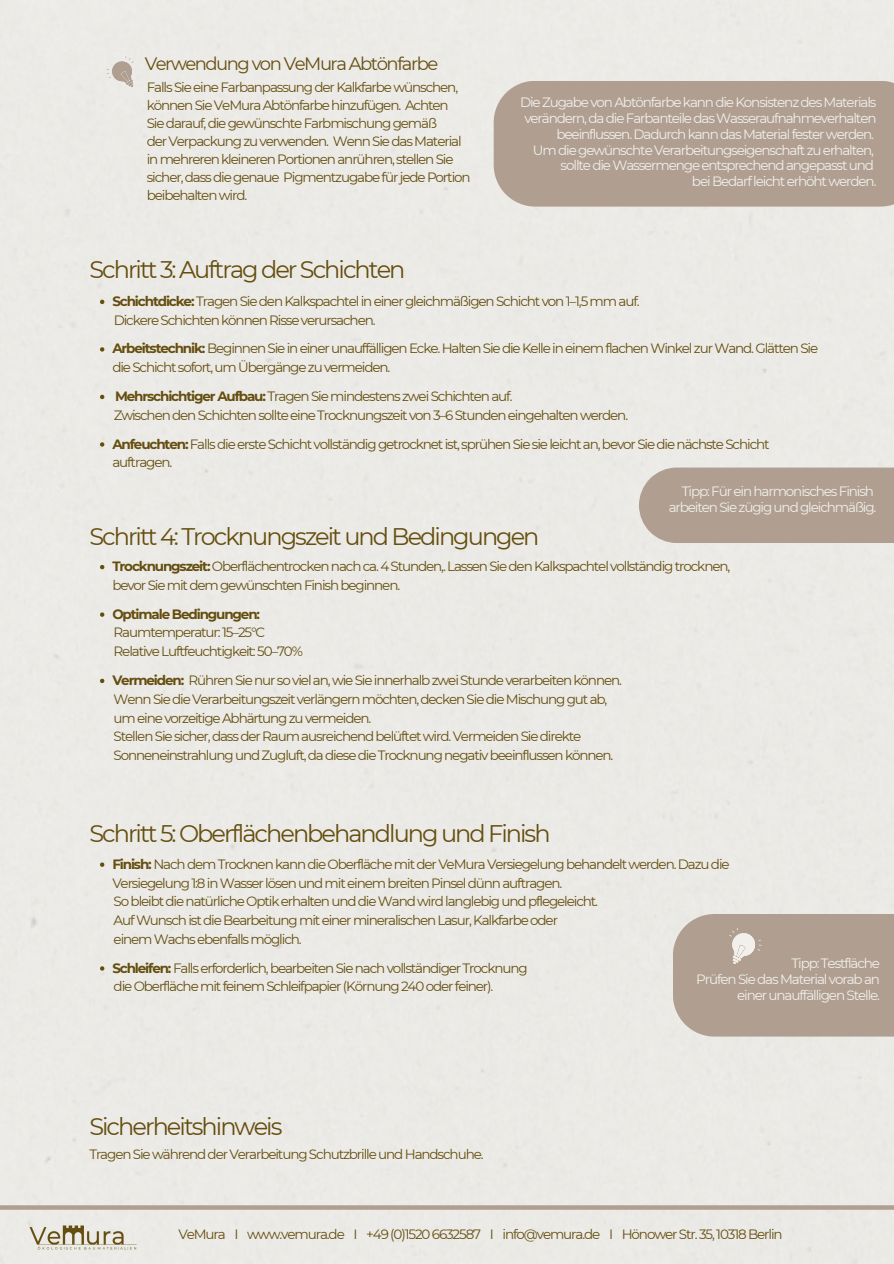
<style>
.page{position:relative;width:894px;height:1264px;background:#fff}
.page>*{position:absolute;margin:0;border:0;box-sizing:border-box;transform-origin:0 0}
.t1{font:24px "Montserrat";letter-spacing:-.08em;color:#654e0f}
.t2{font:18px "Montserrat";letter-spacing:-.08em;color:#654e0f}
.t3{font:13.5px/18.8px "Montserrat";letter-spacing:-.08em;color:#654e0f}
.t4{font:13.5px/15.8px "Montserrat";letter-spacing:-.08em;color:#f1f0ec;text-align:right}
.t5{font:700 13.5px "Montserrat";letter-spacing:-.08em;color:#654e0f}
.s1{font-weight:700}
</style>
<div class="page">
<div style="left:0;top:0;width:893px;height:1263px;background:#ebeae6"></div>
<svg style="left:100px;top:300px;width:4px;height:4px"></svg>
<svg style="left:100px;top:347px;width:4px;height:4px"></svg>
<svg style="left:100px;top:395px;width:4px;height:4px"></svg>
<svg style="left:100px;top:442px;width:4px;height:4px"></svg>
<div style="left:638px;top:467px;width:255px;height:76px;background:#b09f91"></div>
<svg style="left:0;top:1205px;width:893px;height:4px;background:#b3a396"></svg>
<img style="left:24px;top:1212px;width:118px;height:47px">
<svg style="left:100px;top:565px;width:4px;height:4px"></svg>
<svg style="left:100px;top:612px;width:4px;height:5px"></svg>
<svg style="left:100px;top:678px;width:4px;height:5px"></svg>
<div style="left:672px;top:914px;width:221px;height:122px;background:#b09f91"></div>
<svg style="left:729px;top:928px;width:32px;height:36px"></svg>
<div style="left:493px;top:81px;width:400px;height:126px;background:#b09f91"></div>
<svg style="left:106px;top:56px;width:35px;height:37px"></svg>
<svg style="left:100px;top:862px;width:4px;height:4px"></svg>
<svg style="left:100px;top:966px;width:4px;height:4px"></svg>
<p class="t2" style="left:145px;top:53px;width:295px">Verwendung von VeMura Abtönfarbe</p>
<p class="t3" style="left:147px;top:78px;width:313px;line-height:18px">Falls Sie eine Farbanpassung der Kalkfarbe wünschen, können Sie VeMura Abtönfarbe hinzufügen. Achten</p>
<p class="t3" style="left:147px;top:114px;width:292px">Sie darauf, die gewünschte Farbmischung gemäß</p>
<p class="t3" style="left:147px;top:132px;width:316px">der Verpackung zu verwenden. Wenn Sie das Material</p>
<p class="t3" style="left:147px;top:150px;width:325px;line-height:18px">in mehreren kleineren Portionen anrühren, stellen Sie sicher, dass die genaue Pigmentzugabe fürjede Portion beibehalten wird.</p>
<h1 class="t4" style="left:520px;top:95px;width:358px">Die Zugabe von Abtönfarbe kann die Konsistenz des Materials verändern, da die Farbanteile das Wasseraufnahmeverhalten beeinflussen. Dadurch kann das Material fester werden.</h1>
<p class="t4" style="left:533px;top:142px;width:342px">Um die gewünschte Verarbeitungseigenschaft zu erhalten,</p>
<p class="t4" style="left:560px;top:158px;width:315px">sollte die Wassermenge entsprechend angepasst und</p>
<p class="t4" style="left:691px;top:173px;width:186px">bei Bedarf leicht erhöht werden.</p>
<p class="t1" style="left:89px;top:255px;width:317px">Schritt 3: Auftrag der Schichten</p>
<h2 class="t3" style="left:112px;top:292px;width:528px"><span class="s1">Schichtdicke:</span> Tragen Sie den Kalkspachtel in einer gleichmäßigen Schicht von 1–1,5 mm auf.</h2>
<p class="t3" style="left:114px;top:310px;width:263px">Dickere Schichten können Risse verursachen.</p>
<p class="t3" style="left:112px;top:339px;width:707px"><span class="s1">Arbeitstechnik:</span> Beginnen Sie in einer unauffälligen Ecke. Halten Sie die Kelle in einem flachen Winkel zur Wand. Glätten Sie die Schicht sofort, um Übergänge zu vermeiden.</p>
<p class="t3" style="left:115px;top:387px;width:399px"><span class="s1">Mehrschichtiger Aufbau:</span> Tragen Sie mindestens zwei Schichten auf.</p>
<p class="t3" style="left:114px;top:405px;width:516px">Zwischen den Schichten sollte eine Trocknungszeit von 3–6 Stunden eingehalten werden.</p>
<p class="t3" style="left:112px;top:434px;width:658px"><span class="s1">Anfeuchten:</span> Falls die erste Schicht vollständig getrocknet ist, sprühen Sie sie leicht an, bevor Sie die nächste Schicht auftragen.</p>
<p class="t4" style="left:681px;top:483px;width:194px">Tipp: Für ein harmonisches Finish</p>
<p class="t4" style="left:668px;top:499px;width:209px">arbeiten Sie zügig und gleichmäßig.</p>
<h1 class="t1" style="left:89px;top:522px;width:451px">Schritt 4: Trocknungszeit und Bedingungen</h1>
<p class="t3" style="left:112px;top:557px;width:619px"><span class="s1">Trocknungszeit:</span> Oberflächentrocken nach ca. 4 Stunden,. Lassen Sie den Kalkspachtel vollständig trocknen, bevor Sie mit dem gewünschten Finish beginnen.</p>
<p class="t5" style="left:112px;top:605px;width:149px">Optimale Bedingungen:</p>
<p class="t3" style="left:114px;top:623px;width:153px">Raumtemperatur: 15–25°C</p>
<p class="t3" style="left:114px;top:642px;width:191px">Relative Luftfeuchtigkeit: 50–70%</p>
<p class="t3" style="left:112px;top:670px;width:511px"><span class="s1">Vermeiden:</span> Rühren Sie nur so viel an, wie Sie innerhalb zwei Stunde verarbeiten können.</p>
<p class="t3" style="left:114px;top:689px;width:495px">Wenn Sie die Verarbeitungszeit verlängern möchten, decken Sie die Mischung gut ab,</p>
<p class="t3" style="left:114px;top:708px;width:259px">um eine vorzeitige Abhärtung zu vermeiden.</p>
<p class="t3" style="left:114px;top:727px;width:469px">Stellen Sie sicher, dass der Raum ausreichend belüftet wird. Vermeiden Sie direkte</p>
<h1 class="t3" style="left:114px;top:745px;width:501px">Sonneneinstrahlung und Zugluft, da diese die Trocknung negativ beeinflussen können.</h1>
<p class="t1" style="left:89px;top:819px;width:462px">Schritt 5: Oberflächenbehandlung und Finish</p>
<p class="t3" style="left:112px;top:854px;width:618px"><span class="s1">Finish:</span> Nach dem Trocknen kann die Oberfläche mit der VeMura Versiegelung behandelt werden. Dazu die<br>Versiegelung 1:8 in Wasser lösen und mit einem breiten Pinsel dünn auftragen.</p>
<p class="t3" style="left:114px;top:892px;width:486px">So bleibt die natürliche Optik erhalten und die Wand wird langlebig und pflegeleicht.</p>
<p class="t3" style="left:114px;top:910px;width:446px">Auf Wunsch ist die Bearbeitung mit einer mineralischen Lasur, Kalkfarbe oder</p>
<p class="t3" style="left:114px;top:929px;width:189px">einem Wachs ebenfalls möglich.</p>
<p class="t3" style="left:112px;top:958px;width:417px"><span class="s1">Schleifen:</span> Falls erforderlich, bearbeiten Sie nach vollständiger Trocknung</p>
<h1 class="t3" style="left:114px;top:977px;width:381px">die Oberfläche mit feinem Schleifpapier (Körnung 240 oder feiner).</h1>
<p class="t4" style="left:791px;top:955px;width:90px">Tipp: Testfläche</p>
<p class="t4" style="left:696px;top:971px;width:185px">Prüfen Sie das Material vorab an einer unauffälligen Stelle.</p>
<p class="t1" style="left:89px;top:1111px;width:195px">Sicherheitshinweis</p>
<p class="t3" style="left:89px;top:1144px;width:395px">Tragen Sie während der Verarbeitung Schutzbrille und Handschuhe.</p>
<p class="t3" style="left:178px;top:1224px;width:605px">VeMura I www.vemura.de I +49 (0)1520 6632587 I info@vemura.de I Hönower Str. 35, 10318 Berlin</p>
</div>
